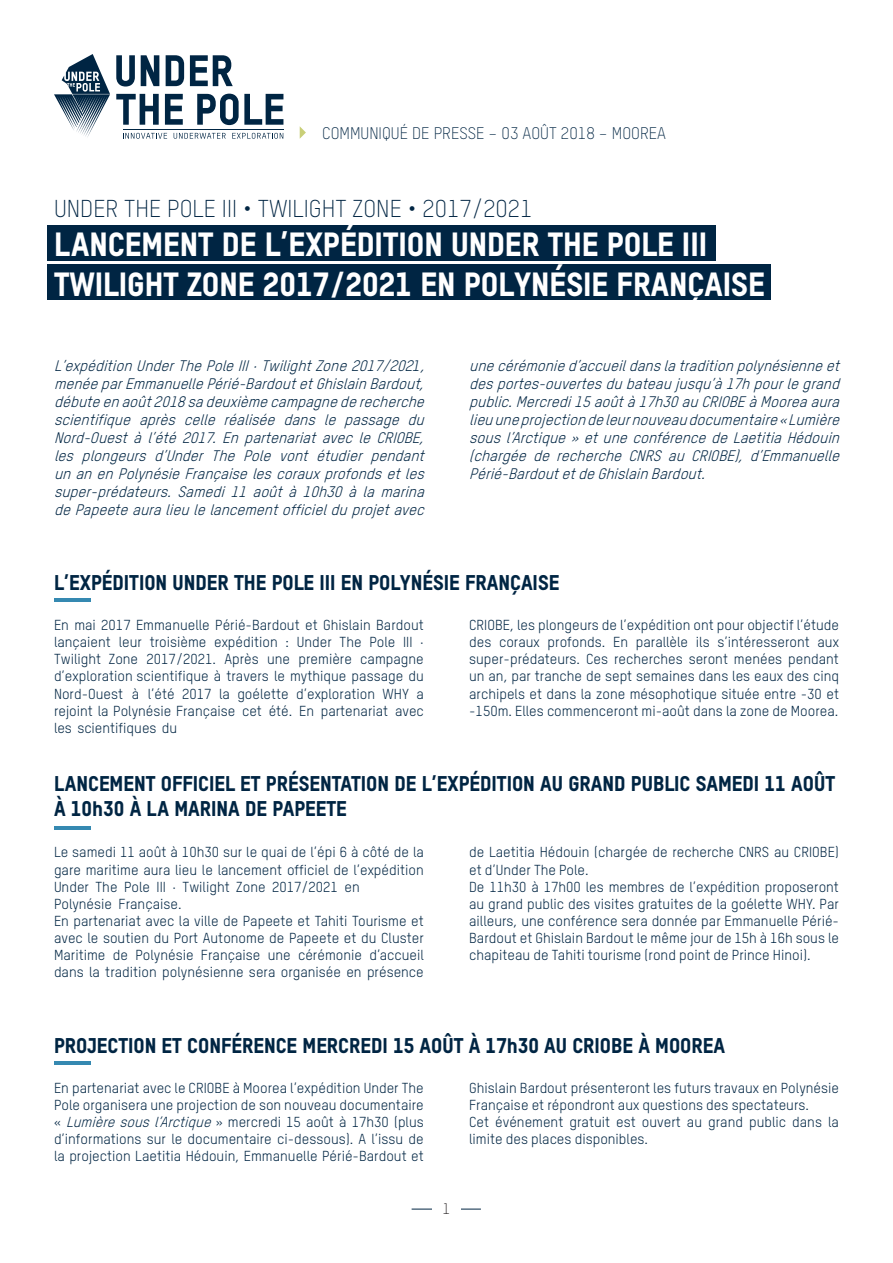
<style>
.page{position:relative;width:893px;height:1263px;background:#fff}
.page>*{position:absolute;margin:0;border:0;box-sizing:border-box;transform-origin:0 0}
.t1{font:800 33px/39.6px "TSTAR";color:#fff}
.t2{font:300 24px "TSTAR";color:#002543}
.t3{font:800 21px/25.2px "TSTAR";color:#002543}
.t4{font:300 16.5px "TSTAR";color:#002543}
.t5{font:italic 15px/18px "TSTAR";color:#002543;text-align:justify}
.t6{font:300 15px "TSTAR";color:#231f20}
.t7{font:14.25px/17.1px "TSTAR";color:#002543;text-align:justify}
.s1{font-style:inherit}
.s2{font-style:italic}
</style>
<div class="page">
<svg style="left:123px;top:133px;width:44px;height:6px"></svg>
<svg style="left:174px;top:133px;width:52px;height:6px"></svg>
<svg style="left:232px;top:133px;width:51px;height:6px"></svg>
<hr style="left:123px;top:129px;width:160px;height:1px;background:#002543">
<svg style="left:116px;top:94px;width:43px;height:31px"></svg>
<svg style="left:165px;top:94px;width:18px;height:31px"></svg>
<svg style="left:197px;top:94px;width:86px;height:31px"></svg>
<svg style="left:116px;top:55px;width:19px;height:32px"></svg>
<svg style="left:141px;top:55px;width:18px;height:31px"></svg>
<svg style="left:166px;top:55px;width:18px;height:31px"></svg>
<svg style="left:190px;top:55px;width:43px;height:31px"></svg>
<svg style="left:54px;top:54px;width:56px;height:83px"></svg>
<svg style="left:300px;top:126px;width:6px;height:13px"></svg>
<div style="left:48px;top:225px;width:668px;height:35px;background:#002543"></div>
<div style="left:48px;top:264px;width:723px;height:36px;background:#002543"></div>
<hr style="left:54px;top:599px;width:36px;height:3px;background:#3589b1">
<hr style="left:54px;top:826px;width:36px;height:3px;background:#3589b1">
<hr style="left:54px;top:1061px;width:36px;height:4px;background:#3589b1">
<hr style="left:412px;top:1209px;width:69px;height:1px;background:#002543">
<div style="left:432px;top:1194px;width:28px;height:29px;background:#fff"></div>
<p class="t4" style="left:322px;top:123px;width:345px">COMMUNIQUÉ DE PRESSE – 03 AOÛT 2018 – MOOREA</p>
<h2 class="t2" style="left:54px;top:194px;width:480px">UNDER THE POLE III • TWILIGHT ZONE • 2017/2021</h2>
<h1 class="t1" style="left:54px;top:224px;width:712px">LANCEMENT DE L’EXPÉDITION UNDER THE POLE III<br>TWILIGHT ZONE 2017/2021 EN POLYNÉSIE FRANÇAISE</h1>
<p class="t5" style="left:54px;top:356px;width:377px">L’expéditionUnderThePoleIII·TwilightZone2017/202<span class="s1">1</span> , menéeparEmmanuellePérié-Bardoutet GhislainBardout, débuteenaoût2018sadeuxièmecampagnederecherche scientifique après celle réalisée dans le passage du Nord-Ouest à l’été 2017. En partenariat avec le CRIOBE, les plongeurs d’Under The Pole vont étudier pendant unanenPolynésieFrançaiselescorauxprofondsetles super-prédateurs. Samedi 11 août à 10h30 à la marina dePapeeteauralieulelancementofficielduprojetavec</p>
<p class="t5" style="left:469px;top:356px;width:376px">unecérémonied’accueildanslatraditionpolynésienneet desportes-ouvertesdubateaujusqu’à17hpourlegrand public.Mercredi15aoûtà17h30auCRIOBEàMooreaaura lieuuneprojectiondeleurnouveaudocumentaire«Lumière sousl’Arctique»etuneconférencedeLaetitiaHédouin (chargée de recherche CNRS au CRIOBE), d’Emmanuelle Périé-BardoutetdeGhislainBardout.</p>
<h3 class="t3" style="left:54px;top:570px;width:507px">L’EXPÉDITION UNDER THE POLE III EN POLYNÉSIE FRANÇAISE</h3>
<p class="t7" style="left:54px;top:616px;width:371px">En mai 2017 Emmanuelle Périé-Bardout et Ghislain Bardout lançaient leur troisième expédition : Under The Pole III · Twilight Zone 2017/2021. Après une première campagne d’exploration scientifique à travers le mythique passage du Nord-Ouest à l’été 2017 la goélette d’exploration WHY a rejoint la Polynésie Française cet été. En partenariat avec les scientifiques du</p>
<p class="t7" style="left:469px;top:616px;width:371px">CRIOBE, les plongeurs de l’expédition ont pour objectif l’étude des coraux profonds. En parallèle ils s’intéresseront aux super-prédateurs. Ces recherches seront menées pendant un an, par tranche de sept semaines dans les eaux des cinq archipels et dans la zone mésophotique située entre -30 et -150m. Elles commenceront mi-août dans la zone de Moorea.</p>
<h3 class="t3" style="left:54px;top:771px;width:783px">LANCEMENT OFFICIEL ET PRÉSENTATION DE L’EXPÉDITION AU GRAND PUBLIC SAMEDI 11 AOÛT<br>À 10h30 À LA MARINA DE PAPEETE</h3>
<p class="t7" style="left:54px;top:844px;width:371px;text-align:left">Le samedi 11 août à 10h30 sur le quai de l’épi 6 à côté de la gare maritime aura lieu le lancement officiel de l’expédition Under The Pole III · Twilight Zone 2017/2021 en<br>Polynésie Française.<br>En partenariat avec la ville de Papeete et Tahiti Tourisme et avec le soutien du Port Autonome de Papeete et du Cluster Maritime de Polynésie Française une cérémonie d’accueil dans la tradition polynésienne sera organisée en présence</p>
<p class="t7" style="left:469px;top:844px;width:371px;text-align:left">de Laetitia Hédouin (chargée de recherche CNRS au CRIOBE) et d’Under The Pole.<br>De 11h30 à 17h00 les membres de l’expédition proposeront au grand public des visites gratuites de la goélette WHY. Par ailleurs, une conférence sera donnée par Emmanuelle Périé-Bardout et Ghislain Bardout le même jour de 15h à 16h sous le chapiteau de Tahiti tourisme (rond point de Prince Hinoi).</p>
<h3 class="t3" style="left:54px;top:1032px;width:673px">PROJECTION ET CONFÉRENCE MERCREDI 15 AOÛT À 17h30 AU CRIOBE À MOOREA</h3>
<p class="t7" style="left:54px;top:1079px;width:371px">En partenariat avec le CRIOBE à Moorea l’expédition Under The Pole organisera une projection de son nouveau documentaire « <span class="s2">Lumièresousl’Arctique</span>» mercredi 15 août à 17h30 (plus d’informations sur le documentaire ci-dessous). A l’issu de la projection Laetitia Hédouin, Emmanuelle Périé-Bardout et</p>
<p class="t7" style="left:469px;top:1079px;width:371px;text-align:left">Ghislain Bardout présenteront les futurs travaux en Polynésie Française et répondront aux questions des spectateurs.<br>Cet événement gratuit est ouvert au grand public dans la limite des places disponibles.</p>
<p class="t6" style="left:443px;top:1199px;width:9px">1</p>
</div>
